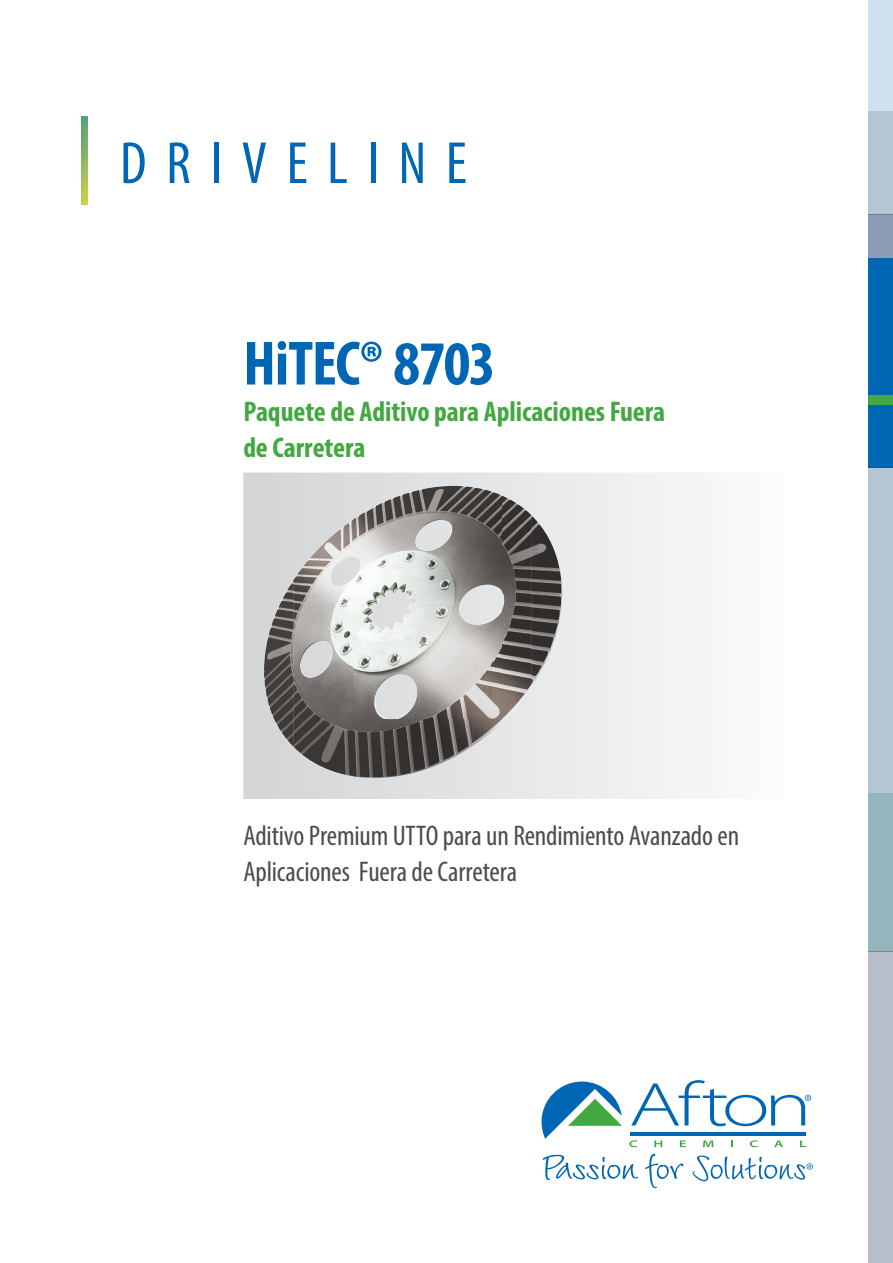
<style>
.page{position:relative;width:893px;height:1263px;background:#fff}
.page>*{position:absolute;margin:0;border:0;box-sizing:border-box;transform-origin:0 0}
.t1{font:700 condensed 63px "Myriad Pro";letter-spacing:-.02em;color:#0166b3}
.t2{font:condensed 60px "Myriad Pro";letter-spacing:.325em;color:#0166b3}
.t3{font:condensed 28.5px/36px "Myriad Pro";letter-spacing:-.005em;color:#4b4c4d}
.t4{font:700 condensed 28.5px "Myriad Pro";letter-spacing:-.005em;color:#43a842}
</style>
<div class="page">
<div style="left:868px;top:0;width:25px;height:111px;background:#cfe1f1"></div>
<div style="left:868px;top:111px;width:25px;height:103px;background:#b5c6d3"></div>
<div style="left:868px;top:214px;width:25px;height:44px;background:#8f9cb8"></div>
<div style="left:868px;top:258px;width:25px;height:210px;background:#0166b3"></div>
<div style="left:868px;top:395px;width:25px;height:10px;background:#43a842"></div>
<div style="left:868px;top:468px;width:25px;height:325px;background:#b5c6d3"></div>
<div style="left:868px;top:793px;width:25px;height:158px;background:#95b5bc"></div>
<div style="left:868px;top:951px;width:25px;height:312px;background:#b6bfc9"></div>
<img style="left:81px;top:117px;width:6px;height:87px">
<svg style="left:243px;top:472px;width:452px;height:327px"></svg>
<img style="left:264px;top:486px;width:298px;height:292px">
<img style="left:363px;top:486px;width:87px;height:27px">
<img style="left:502px;top:496px;width:30px;height:227px">
<img style="left:299px;top:519px;width:54px;height:53px">
<img style="left:532px;top:515px;width:27px;height:172px">
<img style="left:264px;top:580px;width:30px;height:88px">
<img style="left:353px;top:602px;width:149px;height:117px">
<img style="left:353px;top:719px;width:111px;height:58px">
<img style="left:472px;top:719px;width:30px;height:27px">
<hr style="left:630px;top:1132px;width:175px;height:4px;background:#0166b3">
<svg style="left:629px;top:1140px;width:8px;height:7px"></svg>
<svg style="left:654px;top:1140px;width:8px;height:7px"></svg>
<svg style="left:680px;top:1140px;width:6px;height:7px"></svg>
<svg style="left:703px;top:1140px;width:10px;height:7px"></svg>
<svg style="left:731px;top:1140px;width:2px;height:7px"></svg>
<svg style="left:750px;top:1140px;width:8px;height:7px"></svg>
<svg style="left:774px;top:1140px;width:9px;height:7px"></svg>
<svg style="left:800px;top:1140px;width:6px;height:7px"></svg>
<svg style="left:541px;top:1081px;width:81px;height:58px"></svg>
<svg style="left:631px;top:1080px;width:180px;height:46px"></svg>
<svg style="left:543px;top:1155px;width:95px;height:25px"></svg>
<svg style="left:645px;top:1154px;width:38px;height:34px"></svg>
<svg style="left:692px;top:1155px;width:121px;height:27px"></svg>
<h2 class="t2" style="left:120px;top:127px;width:349px">DRIVELINE</h2>
<p class="t1" style="left:243px;top:324px;width:254px">HiTEC® 8703</p>
<p class="t4" style="left:243px;top:393px;width:423px">Paquete de Aditivo para Aplicaciones Fuera</p>
<p class="t4" style="left:243px;top:429px;width:124px">de Carretera</p>
<p class="t3" style="left:243px;top:817px;width:497px">Aditivo Premium UTTO para un Rendimiento Avanzado en<br>Aplicaciones Fuera de Carretera</p>
</div>
